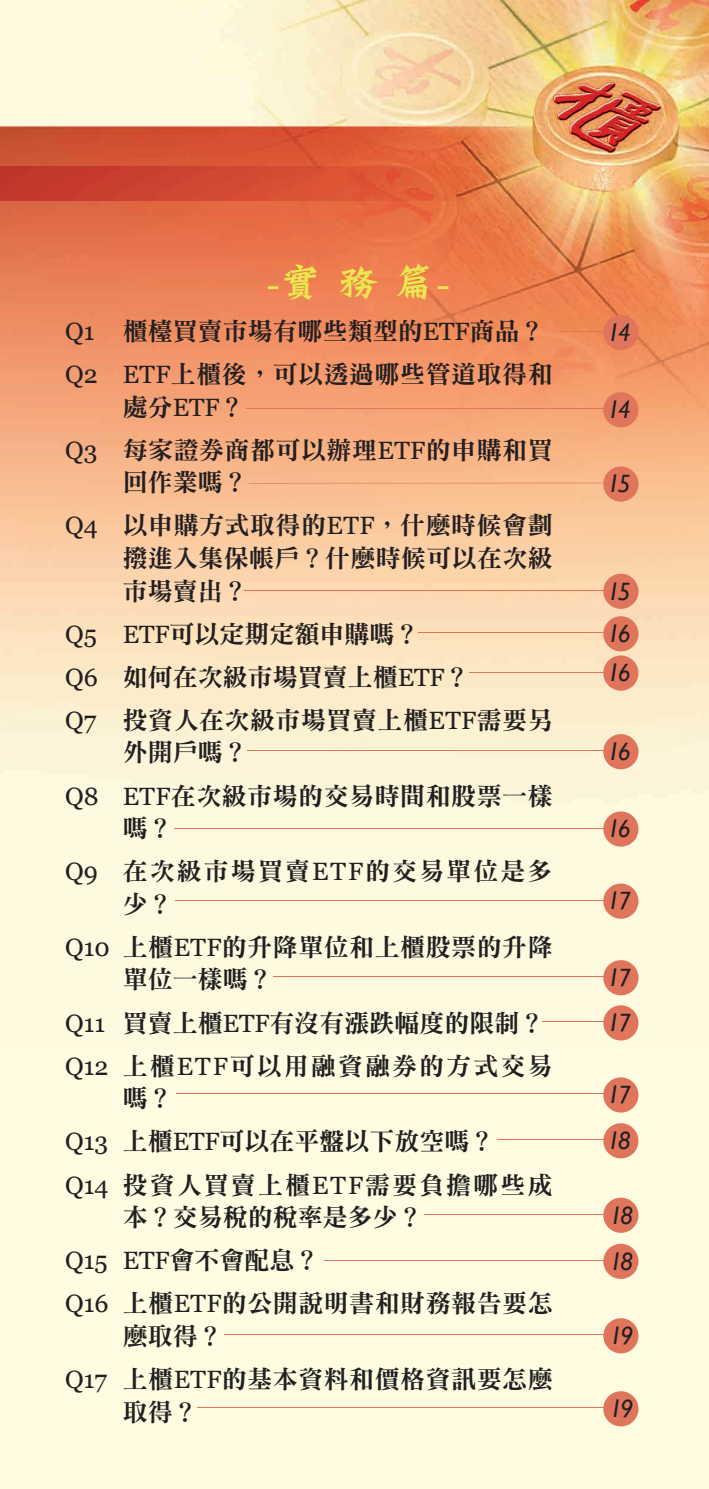
<style>
.page{position:relative;width:709px;height:1489px;background:#fff}
.page>*{position:absolute;margin:0;border:0;box-sizing:border-box;transform-origin:0 0}
.t1{font:42.5px "DF Lung Men Std W9";color:#eae84c}
.t2{font:25px/43px "DF Ming Std W9";letter-spacing:.02em;color:#231f20}
.t3{font:25px/43.2px "DF Ming Std W9";color:#231f20}
.t4{font:25px/43px "DF Ming Std W9";letter-spacing:.08em;color:#231f20}
.t5{font:italic 25px/42.5px "Gill Sans";letter-spacing:-.1em;color:#231f20}
.t6{font:25px "Vani";color:#231f20}
.s1{font-family:"Vani"}
.s2{font-family:"DF Ming Std W9"}
</style>
<div class="page">
<img style="left:0;top:0;width:709px;height:1488px">
<img style="left:0;top:167px;width:702px;height:33px">
<div style="left:603px;top:315px;width:35px;height:35px;background:#df765c;border-radius:50%"></div>
<hr style="left:558px;top:331px;width:50px;height:1px;background:#df765c">
<div style="left:603px;top:392px;width:35px;height:35px;background:#df765c;border-radius:50%"></div>
<hr style="left:246px;top:408px;width:362px;height:1px;background:#df765c">
<div style="left:603px;top:466px;width:35px;height:35px;background:#df765c;border-radius:50%"></div>
<hr style="left:248px;top:482px;width:360px;height:1px;background:#df765c">
<div style="left:603px;top:573px;width:35px;height:36px;background:#df765c;border-radius:50%"></div>
<hr style="left:244px;top:590px;width:364px;height:1px;background:#df765c">
<div style="left:603px;top:616px;width:35px;height:35px;background:#df765c;border-radius:50%"></div>
<hr style="left:418px;top:632px;width:190px;height:1px;background:#df765c">
<div style="left:603px;top:655px;width:35px;height:35px;background:#df765c;border-radius:50%"></div>
<hr style="left:469px;top:671px;width:139px;height:1px;background:#df765c">
<div style="left:603px;top:734px;width:35px;height:35px;background:#df765c;border-radius:50%"></div>
<hr style="left:247px;top:750px;width:361px;height:1px;background:#df765c">
<div style="left:603px;top:811px;width:35px;height:35px;background:#df765c;border-radius:50%"></div>
<hr style="left:174px;top:827px;width:434px;height:1px;background:#df765c">
<div style="left:603px;top:883px;width:35px;height:35px;background:#df765c;border-radius:50%"></div>
<hr style="left:175px;top:899px;width:433px;height:1px;background:#df765c">
<div style="left:603px;top:960px;width:35px;height:35px;background:#df765c;border-radius:50%"></div>
<hr style="left:273px;top:976px;width:335px;height:1px;background:#df765c">
<div style="left:603px;top:1005px;width:35px;height:35px;background:#df765c;border-radius:50%"></div>
<hr style="left:542px;top:1021px;width:66px;height:1px;background:#df765c">
<div style="left:603px;top:1077px;width:35px;height:35px;background:#df765c;border-radius:50%"></div>
<hr style="left:176px;top:1093px;width:432px;height:1px;background:#df765c">
<div style="left:603px;top:1123px;width:35px;height:35px;background:#df765c;border-radius:50%"></div>
<hr style="left:496px;top:1139px;width:112px;height:1px;background:#df765c">
<div style="left:603px;top:1197px;width:35px;height:35px;background:#df765c;border-radius:50%"></div>
<hr style="left:424px;top:1213px;width:184px;height:1px;background:#df765c">
<div style="left:603px;top:1243px;width:35px;height:35px;background:#df765c;border-radius:50%"></div>
<hr style="left:324px;top:1259px;width:284px;height:1px;background:#df765c">
<div style="left:603px;top:1317px;width:35px;height:36px;background:#df765c;border-radius:50%"></div>
<hr style="left:224px;top:1334px;width:384px;height:1px;background:#df765c">
<div style="left:603px;top:1390px;width:35px;height:36px;background:#df765c;border-radius:50%"></div>
<hr style="left:197px;top:1407px;width:411px;height:1px;background:#df765c">
<h1 class="t1" style="left:266px;top:258px;width:186px">-實 務 篇-</h1>
<p class="t2" style="left:65px;top:309px;width:489px"><span class="s1">Q1</span> 櫃檯買賣市場有哪些類型的<span class="s1">ETF</span>商品？<br><span class="s1">Q2 ETF</span>上櫃後，可以透過哪些管道取得和</p>
<p class="t2" style="left:65px;top:385px;width:489px;text-indent:57px">處分<span class="s1">ETF</span>？<br><span class="s1">Q3</span> 每家證券商都可以辦理<span class="s1">ETF</span>的申購和買</p>
<p class="t2" style="left:65px;top:460px;width:489px;text-indent:57px">回作業嗎？<br><span class="s1">Q4</span> 以申購方式取得的<span class="s1">ETF</span>，什麼時候會劃</p>
<p class="t2" style="left:123px;top:541px;width:431px;line-height:32.5px">撥進入集保帳戶？什麼時候可以在次級市場賣出？</p>
<p class="t3" style="left:65px;top:611px;width:489px"><span class="s1">Q5 ETF</span>可以定期定額申購嗎？<br><span class="s1">Q6</span> 如何在次級市場買賣上櫃<span class="s1">ETF</span>？<br><span class="s1">Q7</span> 投資人在次級市場買賣上櫃<span class="s1">ETF</span>需要另</p>
<p class="t2" style="left:65px;top:730px;width:489px;text-indent:57px">外開戶嗎？<br><span class="s1">Q8 ETF</span>在次級市場的交易時間和股票一樣</p>
<p class="t4" style="left:65px;top:806px;width:489px;text-indent:57px">嗎？<br><span class="s1">Q9</span> 在次級市場買賣<span class="s1">ETF</span>的交易單位是多</p>
<p class="t2" style="left:65px;top:881px;width:489px;text-indent:57px">少？<br><span class="s1">Q10</span> 上櫃<span class="s1">ETF</span>的升降單位和上櫃股票的升降</p>
<p class="t3" style="left:65px;top:957px;width:489px;text-indent:57px">單位一樣嗎？<br><span class="s1">Q11</span> 買賣上櫃<span class="s1">ETF</span>有沒有漲跌幅度的限制？<br><span class="s1">Q12</span> 上櫃<span class="s1">ETF</span>可以用融資融券的方式交易</p>
<p class="t4" style="left:65px;top:1076px;width:489px;text-indent:57px">嗎？<br><span class="s1">Q13</span> 上櫃<span class="s1">ETF</span>可以在平盤以下放空嗎？<br><span class="s1">Q14</span> 投資人買賣上櫃<span class="s1">ETF</span>需要負擔哪些成</p>
<p class="t3" style="left:123px;top:1194px;width:301px">本？交易稅的稅率是多少？</p>
<p class="t6" style="left:65px;top:1245px;width:256px">Q15 ETF<span class="s2">會不會配息？</span></p>
<p class="t2" style="left:123px;top:1286px;width:431px;line-height:32.5px;text-indent:-57px"><span class="s1">Q16</span> 上櫃<span class="s1">ETF</span>的公開說明書和財務報告要怎麼取得？</p>
<p class="t2" style="left:123px;top:1362px;width:431px;line-height:32.5px;text-indent:-57px"><span class="s1">Q17</span> 上櫃<span class="s1">ETF</span>的基本資料和價格資訊要怎麼取得？</p>
<p class="t5" style="left:607px;top:311px;width:25px">14</p>
<p class="t5" style="left:607px;top:389px;width:25px">14</p>
<p class="t5" style="left:607px;top:463px;width:25px">15</p>
<p class="t5" style="left:607px;top:570px;width:25px">15<br>16</p>
<p class="t5" style="left:607px;top:652px;width:25px">16</p>
<p class="t5" style="left:607px;top:730px;width:25px">16</p>
<p class="t5" style="left:607px;top:808px;width:25px">16</p>
<p class="t5" style="left:607px;top:880px;width:25px">17</p>
<p class="t5" style="left:607px;top:955px;width:25px;line-height:45.2px">17<br>17</p>
<p class="t5" style="left:607px;top:1072px;width:25px;line-height:45.8px">17<br>18</p>
<p class="t5" style="left:609px;top:1192px;width:25px;line-height:46px">18<br>18</p>
<p class="t5" style="left:609px;top:1314px;width:25px">19</p>
<p class="t5" style="left:609px;top:1387px;width:25px">19</p>
</div>
